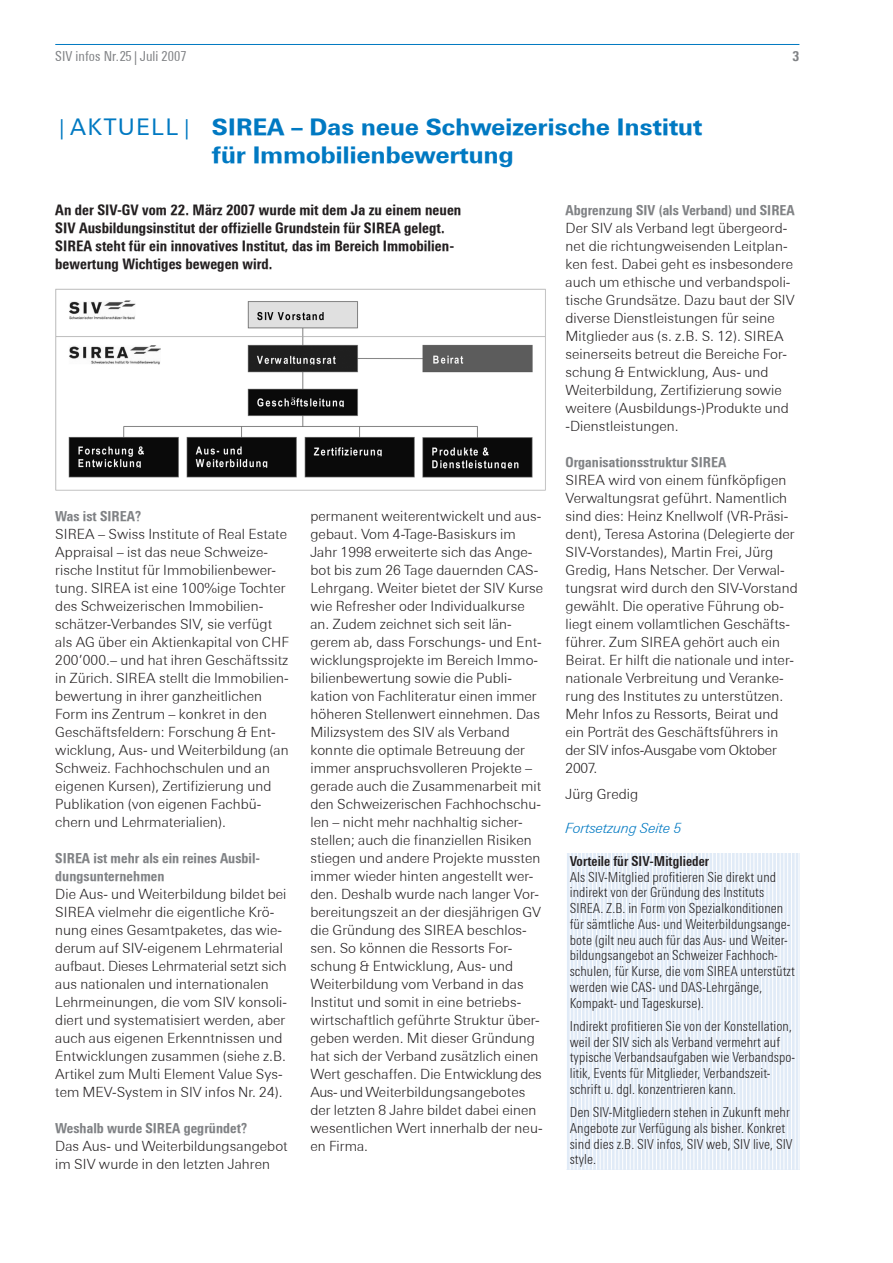
<style>
.page{position:relative;width:893px;height:1263px;background:#fff}
.page>*{position:absolute;margin:0;border:0;box-sizing:border-box;transform-origin:0 0}
.t1{font:800 22.5px/28.5px "Linotype Univers Basic";letter-spacing:.01em;color:#0079c2}
.t2{font:800 condensed 14.55px/18px "Linotype Univers";letter-spacing:.005em;color:#231f20}
.t3{font:300 13.8px/18px "Linotype Univers Basic";letter-spacing:.005em;color:#231f20}
.t4{font:300 condensed 13.8px/15.8px "Linotype Univers";letter-spacing:.005em;color:#231f20}
.t5{font:800 condensed 13.8px/18px "Linotype Univers";letter-spacing:.005em;color:#808285}
.t6{font:700 condensed 13.8px "Linotype Univers";letter-spacing:.005em;color:#231f20}
.t7{font:condensed 13.8px "Linotype Univers";letter-spacing:.005em;color:#808285}
.t8{font:italic 300 13.8px "Linotype Univers Basic";letter-spacing:.005em;color:#0079c2}
.s1{font-weight:400;font-style:italic;font-size:20.25px}
.s2{font-weight:400}
</style>
<div class="page">
<hr style="left:55px;top:44px;width:744px;height:1px;background:#0079c2">
<img style="left:55px;top:288px;width:491px;height:203px">
<div style="left:566px;top:853px;width:233px;height:317px;background:#e1ebf7"></div>
<hr style="left:566px;top:853px;width:1px;height:317px;background:#fff">
<hr style="left:570px;top:853px;width:1px;height:317px;background:#fff">
<hr style="left:573px;top:853px;width:1px;height:317px;background:#fff">
<hr style="left:577px;top:853px;width:1px;height:317px;background:#fff">
<hr style="left:581px;top:853px;width:1px;height:317px;background:#fff">
<hr style="left:585px;top:853px;width:1px;height:317px;background:#fff">
<hr style="left:588px;top:853px;width:1px;height:317px;background:#fff">
<hr style="left:592px;top:853px;width:1px;height:317px;background:#fff">
<hr style="left:596px;top:853px;width:1px;height:317px;background:#fff">
<hr style="left:600px;top:853px;width:1px;height:317px;background:#fff">
<hr style="left:603px;top:853px;width:1px;height:317px;background:#fff">
<hr style="left:607px;top:853px;width:1px;height:317px;background:#fff">
<hr style="left:611px;top:853px;width:1px;height:317px;background:#fff">
<hr style="left:615px;top:853px;width:1px;height:317px;background:#fff">
<hr style="left:618px;top:853px;width:1px;height:317px;background:#fff">
<hr style="left:622px;top:853px;width:1px;height:317px;background:#fff">
<hr style="left:626px;top:853px;width:1px;height:317px;background:#fff">
<hr style="left:630px;top:853px;width:1px;height:317px;background:#fff">
<hr style="left:633px;top:853px;width:1px;height:317px;background:#fff">
<hr style="left:637px;top:853px;width:1px;height:317px;background:#fff">
<hr style="left:641px;top:853px;width:1px;height:317px;background:#fff">
<hr style="left:645px;top:853px;width:1px;height:317px;background:#fff">
<hr style="left:648px;top:853px;width:1px;height:317px;background:#fff">
<hr style="left:652px;top:853px;width:1px;height:317px;background:#fff">
<hr style="left:656px;top:853px;width:1px;height:317px;background:#fff">
<hr style="left:660px;top:853px;width:1px;height:317px;background:#fff">
<hr style="left:663px;top:853px;width:1px;height:317px;background:#fff">
<hr style="left:667px;top:853px;width:1px;height:317px;background:#fff">
<hr style="left:671px;top:853px;width:1px;height:317px;background:#fff">
<hr style="left:675px;top:853px;width:1px;height:317px;background:#fff">
<hr style="left:678px;top:853px;width:1px;height:317px;background:#fff">
<hr style="left:682px;top:853px;width:1px;height:317px;background:#fff">
<hr style="left:686px;top:853px;width:1px;height:317px;background:#fff">
<hr style="left:690px;top:853px;width:1px;height:317px;background:#fff">
<hr style="left:693px;top:853px;width:1px;height:317px;background:#fff">
<hr style="left:697px;top:853px;width:1px;height:317px;background:#fff">
<hr style="left:701px;top:853px;width:1px;height:317px;background:#fff">
<hr style="left:705px;top:853px;width:1px;height:317px;background:#fff">
<hr style="left:708px;top:853px;width:1px;height:317px;background:#fff">
<hr style="left:712px;top:853px;width:1px;height:317px;background:#fff">
<hr style="left:716px;top:853px;width:1px;height:317px;background:#fff">
<hr style="left:720px;top:853px;width:1px;height:317px;background:#fff">
<hr style="left:723px;top:853px;width:1px;height:317px;background:#fff">
<hr style="left:727px;top:853px;width:1px;height:317px;background:#fff">
<hr style="left:731px;top:853px;width:1px;height:317px;background:#fff">
<hr style="left:735px;top:853px;width:1px;height:317px;background:#fff">
<hr style="left:738px;top:853px;width:1px;height:317px;background:#fff">
<hr style="left:742px;top:853px;width:1px;height:317px;background:#fff">
<hr style="left:746px;top:853px;width:1px;height:317px;background:#fff">
<hr style="left:750px;top:853px;width:1px;height:317px;background:#fff">
<hr style="left:753px;top:853px;width:1px;height:317px;background:#fff">
<hr style="left:757px;top:853px;width:1px;height:317px;background:#fff">
<hr style="left:761px;top:853px;width:1px;height:317px;background:#fff">
<hr style="left:765px;top:853px;width:1px;height:317px;background:#fff">
<hr style="left:768px;top:853px;width:1px;height:317px;background:#fff">
<hr style="left:772px;top:853px;width:1px;height:317px;background:#fff">
<hr style="left:776px;top:853px;width:1px;height:317px;background:#fff">
<hr style="left:780px;top:853px;width:1px;height:317px;background:#fff">
<hr style="left:783px;top:853px;width:1px;height:317px;background:#fff">
<hr style="left:787px;top:853px;width:1px;height:317px;background:#fff">
<hr style="left:791px;top:853px;width:1px;height:317px;background:#fff">
<hr style="left:795px;top:853px;width:1px;height:317px;background:#fff">
<hr style="left:798px;top:853px;width:1px;height:317px;background:#fff">
<p class="t7" style="left:55px;top:48px;width:133px">SIV infos Nr. 25 | Juli 2007</p>
<h1 class="t1" style="left:212px;top:112px;width:492px;text-indent:-152px"><span class="s1">|</span> <span class="s2">AKTUELL</span> <span class="s1">|</span> SIREA – Das neue Schweizerische Institut für Immobilienbewertung</h1>
<p class="t2" style="left:55px;top:201px;width:408px">An der SIV-GV vom 22. März 2007 wurde mit dem Ja zu einem neuen SIV Aus-bildungsinstitut der offizielle Grundstein für SIREA gelegt.<br>SIREA steht für ein innovatives Institut, das im Bereich Immobilien&shy;bewertung Wichtiges bewegen wird.</p>
<p class="t5" style="left:566px;top:201px;width:231px">Abgrenzung SIV (als Verband) und SIREA</p>
<p class="t3" style="left:566px;top:219px;width:231px">Der SIV als Verband legt übergeord&shy;net die richtungweisenden Leitplan&shy;ken fest. Dabei geht es insbesondere auch um ethische und verbandspoli&shy;tische Grundsätze. Dazu baut der SIV diverse Dienstleistungen für seine Mitglieder aus (s. z.B. S. 12). SIREA seinerseits betreut die Bereiche For&shy;schung &amp; Entwicklung, Aus- und Weiterbildung, Zertifizierung sowie weitere (Ausbildungs-)Produkte und -Dienstleistungen.</p>
<p class="t5" style="left:566px;top:453px;width:162px">Organisationsstruktur SIREA</p>
<p class="t3" style="left:566px;top:471px;width:234px">SIREA wird von einem fünfköpfigen Verwaltungsrat geführt. Namentlich sind dies: Heinz Knellwolf (VR-Präsi&shy;dent), Teresa Astorina (Delegierte der SIV-Vorstandes), Martin Frei, Jürg Gredig, Hans Netscher. Der Verwal&shy;tungsrat wird durch den SIV-Vorstand gewählt. Die operative Führung ob&shy;liegt einem vollamtlichen Geschäfts&shy;führer. Zum SIREA gehört auch ein Beirat. Er hilft die nationale und inter&shy;nationale Verbreitung und Veranke&shy;rung des Institutes zu unterstützen.<br>Mehr Infos zu Ressorts, Beirat und ein Porträt des Geschäftsführers in der SIV infos-Ausgabe vom Oktober 2007.</p>
<p class="t3" style="left:566px;top:785px;width:74px">Jürg Gredig</p>
<p class="t8" style="left:566px;top:819px;width:117px">Fortsetzung Seite 5</p>
<p class="t5" style="left:55px;top:507px;width:87px">Was ist SIREA?</p>
<p class="t3" style="left:55px;top:525px;width:235px">SIREA – Swiss Institute of Real Estate Appraisal – ist das neue Schweize&shy;rische Institut für Immobilienbewer&shy;tung. SIREA ist eine 100%ige Tochter des Schweizerischen Immobilien&shy;schätzer-Verbandes SIV, sie verfügt als AG über ein Aktienkapital von CHF 200’000.– und hat ihren Geschäftssitz in Zürich. SIREA stellt die Immobilien&shy;bewertung in ihrer ganzheitlichen Form ins Zentrum – konkret in den Geschäftsfeldern: Forschung &amp; Ent&shy;wicklung, Aus- und Weiterbildung (an Schweiz. Fachhochschulen und an eigenen Kursen), Zertifizierung und Publikation (von eigenen Fachbü&shy;chern und Lehrmaterialien).</p>
<p class="t5" style="left:55px;top:849px;width:206px">SIREA ist mehr als ein reines Ausbil&shy;dungsunternehmen</p>
<p class="t3" style="left:55px;top:885px;width:233px">Die Aus- und Weiterbildung bildet bei SIREA vielmehr die eigentliche Krö&shy;nung eines Gesamtpaketes, das wie&shy;derum auf SIV-eigenem Lehrmaterial aufbaut. Dieses Lehrmaterial setzt sich aus nationalen und internationalen Lehrmeinungen, die vom SIV konsoli&shy;diert und systematisiert werden, aber auch aus eigenen Erkenntnissen und Entwicklungen zusammen (siehe z.B.<br>Artikel zum Multi Element Value Sys&shy;tem MEV-System in SIV infos Nr. 24).</p>
<p class="t5" style="left:55px;top:1119px;width:193px">Weshalb wurde SIREA gegründet?</p>
<p class="t3" style="left:55px;top:1137px;width:234px">Das Aus- und Weiterbildungsangebot im SIV wurde in den letzten Jahren</p>
<p class="t3" style="left:310px;top:507px;width:234px">permanent weiterentwickelt und aus&shy;gebaut. Vom 4-Tage-Basiskurs im Jahr 1998 erweiterte sich das Ange&shy;bot bis zum 26 Tage dauernden CAS-Lehrgang. Weiter bietet der SIV Kurse wie Refresher oder Individualkurse an. Zudem zeichnet sich seit län&shy;gerem ab, dass Forschungs- und Ent&shy;wicklungsprojekte im Bereich Immo&shy;bilienbewertung sowie die Publi&shy;kation von Fachliteratur einen immer höheren Stellenwert einnehmen. Das Milizsystem des SIV als Verband konnte die optimale Betreuung der immer anspruchsvolleren Projekte – gerade auch die Zusammenarbeit mit den Schweizerischen Fachhochschu&shy;len – nicht mehr nachhaltig sicher&shy;stellen; auch die finanziellen Risiken stiegen und andere Projekte mussten immer wieder hinten angestellt wer&shy;den. Deshalb wurde nach langer Vor&shy;bereitungszeit an der diesjährigen GV die Gründung des SIREA beschlos&shy;sen. So können die Ressorts For&shy;schung &amp; Entwicklung, Aus- und Weiterbildung vom Verband in das Institut und somit in eine betriebs&shy;wirtschaftlich geführte Struktur über&shy;geben werden. Mit dieser Gründung hat sich der Verband zusätzlich einen Wert geschaffen. Die Entwicklung des Aus- und Weiterbildungsangebotes der letzten 8 Jahre bildet dabei einen wesentlichen Wert innerhalb der neu&shy;en Firma.</p>
<p class="t6" style="left:570px;top:853px;width:141px">Vorteile für SIV-Mitglieder</p>
<p class="t4" style="left:570px;top:869px;width:227px">Als SIV-Mitglied profitieren Sie direkt und indirekt von der Gründung des Instituts SIREA. Z.B. in Form von Spezialkonditionen für sämtliche Aus- und Weiterbildungsange&shy;bote (gilt neu auch für das Aus- und Weiter&shy;bildungsangebot an Schweizer Fachhoch&shy;schulen, für Kurse, die vom SIREA unterstützt werden wie CAS- und DAS-Lehrgänge, Kompakt- und Tageskurse).</p>
<p class="t4" style="left:570px;top:1018px;width:227px">Indirekt profitieren Sie von der Konstellation, weil der SIV sich als Verband vermehrt auf typische Verbandsaufgaben wie Verbandspo&shy;litik, Events für Mitglieder, Verbandszeit&shy;schrift u. dgl. konzentrieren kann.</p>
<p class="t4" style="left:570px;top:1104px;width:224px">Den SIV-Mitgliedern stehen in Zukunft mehr Angebote zur Verfügung als bisher. Konkret sind dies z.B. SIV infos, SIV web, SIV live, SIV style.</p>
</div>
